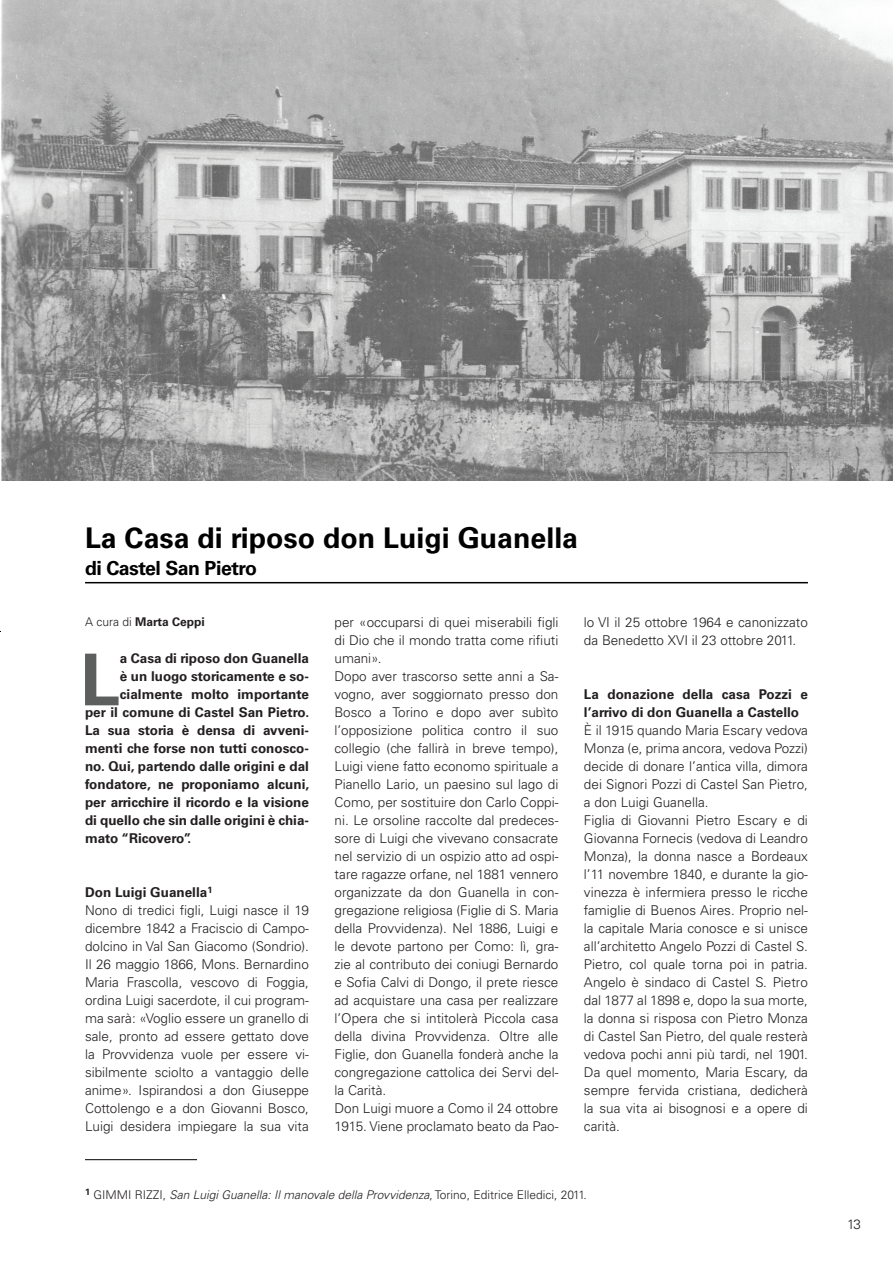
<style>
.page{position:relative;width:893px;height:1263px;background:#fff}
.page>*{position:absolute;margin:0;border:0;box-sizing:border-box;transform-origin:0 0}
.t1{font:700 71.55px "Univers LT";color:#5d5e5e}
.t2{font:700 28.5px "Univers LT";color:#000}
.t3{font:700 19.5px "Univers LT";letter-spacing:-.025em;color:#000}
.t4{font:300 13.5px/18px "Univers LT";color:#231f20}
.t5{font:700 13.5px/18px "Univers LT";color:#231f20}
.t6{font:italic 300 12px "Univers LT";color:#231f20}
.t7{font:700 12px "Univers LT";color:#231f20}
.s1{font-weight:300}
.s2{font-weight:700}
.s3{font-style:normal}
</style>
<div class="page">
<img style="left:0;top:0;width:893px;height:480px">
<hr style="left:85px;top:582px;width:723px;height:1px;background:#000">
<hr style="left:85px;top:1159px;width:112px;height:1px;background:#000">
<h2 class="t2" style="left:85px;top:521px;width:495px">La Casa di riposo don Luigi Guanella</h2>
<h3 class="t3" style="left:85px;top:557px;width:173px">di Castel San Pietro</h3>
<p class="t7" style="left:85px;top:615px;width:121px"><span class="s1">A cura di</span> Marta Ceppi</p>
<h1 class="t1" style="left:80px;top:638px;width:41px">L</h1>
<p class="t5" style="left:120px;top:650px;width:191px">a Casa di riposo don Guanella</p>
<p class="t5" style="left:120px;top:668px;width:191px">è un luogo storicamente e so-</p>
<p class="t5" style="left:120px;top:686px;width:191px">cialmente molto importante</p>
<p class="t5" style="left:85px;top:704px;width:226px">per il comune di Castel San Pietro.</p>
<p class="t5" style="left:85px;top:722px;width:225px">La sua storia è densa di avveni-</p>
<p class="t5" style="left:85px;top:740px;width:225px">menti che forse non tutti conosco-</p>
<p class="t5" style="left:85px;top:758px;width:225px">no. Qui, partendo dalle origini e dal</p>
<p class="t5" style="left:85px;top:776px;width:226px">fondatore, ne proponiamo alcuni,</p>
<p class="t5" style="left:85px;top:794px;width:225px">per arricchire il ricordo e la visione</p>
<p class="t5" style="left:85px;top:812px;width:225px">di quello che sin dalle origini è chia-</p>
<p class="t5" style="left:85px;top:830px;width:108px">mato “Ricovero”.</p>
<p class="t4" style="left:85px;top:883px;width:225px"><span class="s2">Don Luigi Guanella</span><sup>1<br></sup>Nono di tredici figli, Luigi nasce il 19 dicembre 1842 a Fraciscio di Campo&shy;dolcino in Val San Giacomo (Sondrio).<br>Il 26 maggio 1866, Mons. Bernardino Maria Frascolla, vescovo di Foggia, ordina Luigi sacerdote, il cui program&shy;ma sarà: «Voglio essere un granello di sale, pronto ad essere gettato dove la Provvidenza vuole per essere vi&shy;sibilmente sciolto a vantaggio delle anime». Ispirandosi a don Giuseppe Cottolengo e a don Giovanni Bosco, Luigi desidera impiegare la sua vita</p>
<p class="t4" style="left:334px;top:613px;width:225px">per «occuparsi di quei miserabili figli di Dio che il mondo tratta come rifiuti umani».<br>Dopo aver trascorso sette anni a Sa&shy;vogno, aver soggiornato presso don Bosco a Torino e dopo aver subìto l’opposizione politica contro il suo collegio (che fallirà in breve tempo), Luigi viene fatto economo spirituale a Pianello Lario, un paesino sul lago di Como, per sostituire don Carlo Coppi&shy;ni. Le orsoline raccolte dal predeces&shy;sore di Luigi che vivevano consacrate nel servizio di un ospizio atto ad ospi&shy;tare ragazze orfane, nel 1881 vennero organizzate da don Guanella in con&shy;gregazione religiosa (Figlie di S. Maria della Provvidenza). Nel 1886, Luigi e le devote partono per Como: lì, gra&shy;zie al contributo dei coniugi Bernardo e Sofia Calvi di Dongo, il prete riesce ad acquistare una casa per realizzare l’Opera che si intitolerà Piccola casa della divina Provvidenza. Oltre alle Figlie, don Guanella fonderà anche la congregazione cattolica dei Servi del&shy;la Carità.<br>Don Luigi muore a Como il 24 ottobre 1915. Viene proclamato beato da Pao-</p>
<p class="t4" style="left:584px;top:613px;width:225px">lo VI il 25 ottobre 1964 e canonizzato da Benedetto XVI il 23 ottobre 2011.</p>
<p class="t5" style="left:584px;top:685px;width:225px">La donazione della casa Pozzi e l’arrivo di don Guanella a Castello</p>
<p class="t4" style="left:584px;top:721px;width:225px">È il 1915 quando Maria Escary vedova Monza (e, prima ancora, vedova Pozzi) decide di donare l’antica villa, dimora dei Signori Pozzi di Castel San Pietro, a don Luigi Guanella.<br>Figlia di Giovanni Pietro Escary e di Giovanna Fornecis (vedova di Leandro Monza), la donna nasce a Bordeaux l’11 novembre 1840, e durante la gio&shy;vinezza è infermiera presso le ricche famiglie di Buenos Aires. Proprio nel&shy;la capitale Maria conosce e si unisce all’architetto Angelo Pozzi di Castel S.<br>Pietro, col quale torna poi in patria.<br>Angelo è sindaco di Castel S. Pietro dal 1877 al 1898 e, dopo la sua morte, la donna si risposa con Pietro Monza di Castel San Pietro, del quale resterà vedova pochi anni più tardi, nel 1901.<br>Da quel momento, Maria Escary, da sempre fervida cristiana, dedicherà la sua vita ai bisognosi e a opere di carità.</p>
<p class="t6" style="left:85px;top:1188px;width:503px"><sup>1</sup> <span class="s3">GIMMI RIZZI,</span> San Luigi Guanella: Il manovale della Provvidenza<span class="s3">, Torino, Editrice Elledici, 2011.</span></p>
<p class="t4" style="left:847px;top:1215px;width:15px">13</p>
</div>
